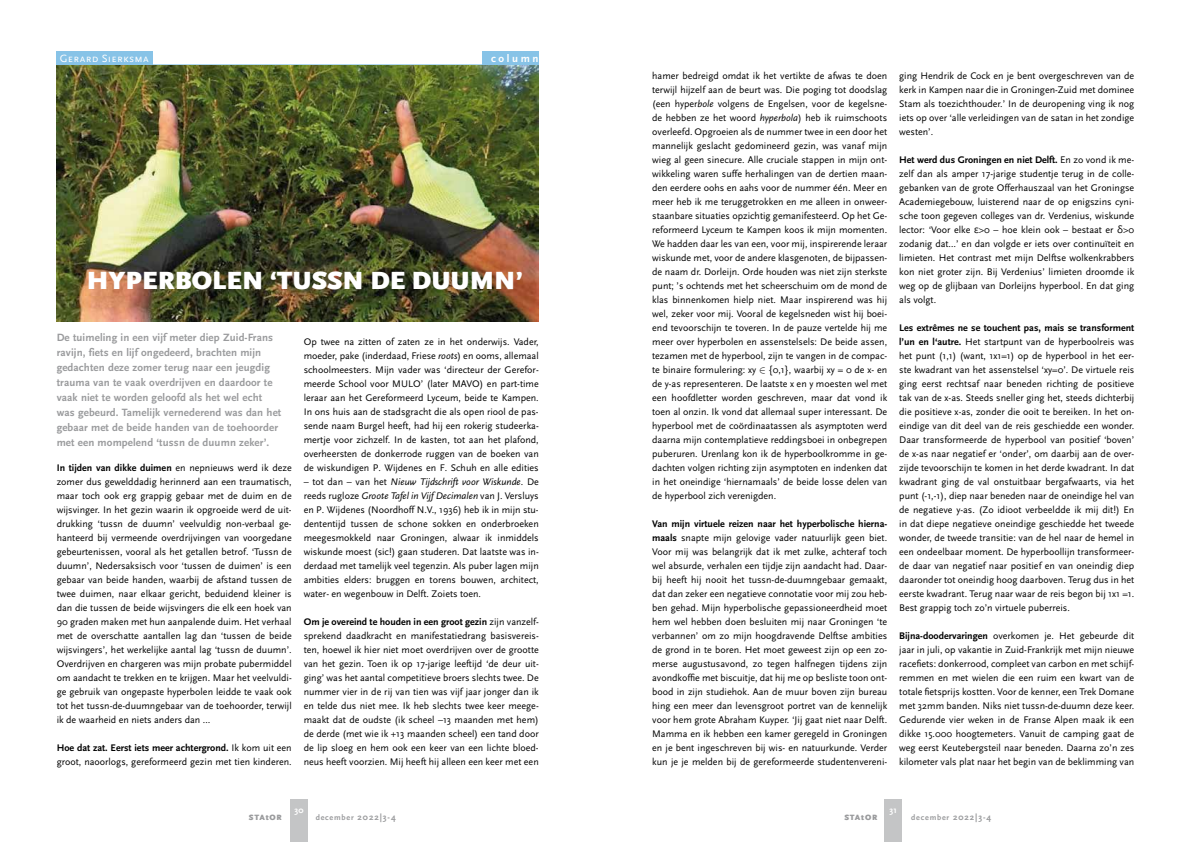
<style>
.page{position:relative;width:1191px;height:842px;background:#fff}
.page>*{position:absolute;margin:0;border:0;box-sizing:border-box;transform-origin:0 0}
.t1{font:900 26px "Scala Sans";color:#fff}
.t2{font:700 11px/15px "Scala Sans";letter-spacing:.01em;color:#9a9b9d}
.t3{font:11px "Scala Sans Caps";letter-spacing:.025em;color:#fff}
.t4{font:700 11px "Scala Sans";letter-spacing:.235em;color:#fff}
.t5{font:10px/14px "Scala Sans";color:#000;text-align:justify}
.t6{font:700 9px "Scala Sans";color:#fff}
.t7{font:700 8px "Scala Sans";letter-spacing:.1em;color:#9a9b9d}
.t8{font:900 8px "Scala Sans";letter-spacing:.1em;color:#9a9b9d}
.s1{font-weight:700}
.s2{font-style:italic}
.s3{font-size:9px}
.s4{font-family:"Open Sans"}
</style>
<div class="page">
<div style="left:291px;top:799px;width:17px;height:43px;background:#c4c5c6"></div>
<div style="left:884px;top:799px;width:17px;height:43px;background:#c4c5c6"></div>
<div style="left:57px;top:51px;width:96px;height:14px;background:#87c3e7"></div>
<div style="left:482px;top:51px;width:56px;height:14px;background:#87c3e7"></div>
<hr style="left:57px;top:64px;width:482px;height:1px;background:#87c3e7">
<img style="left:57px;top:65px;width:482px;height:256px">
<p class="t3" style="left:60px;top:52px;width:90px">Gerard Sierksma</p>
<p class="t4" style="left:491px;top:52px;width:49px">column</p>
<h1 class="t1" style="left:87px;top:266px;width:437px">HYPERBOLEN ‘TUSSN DE DUUMN’</h1>
<p class="t2" style="left:57px;top:330px;width:226px">De tuimeling in een vijf meter diep Zuid-Frans ravijn, fiets en lijf ongedeerd, brachten mijn gedachten deze zomer terug naar een jeugdig trauma van te vaak overdrijven en daardoor te vaak niet te worden geloofd als het wel echt was gebeurd. Tamelijk vernederend was dan het gebaar met de beide handen van de toehoorder met een mompelend ‘tussn de duumn zeker’.</p>
<p class="t5" style="left:57px;top:461px;width:236px"><span class="s1">In tijden van dikke duimen</span> en nepnieuws werd ik deze zomer dus gewelddadig herinnerd aan een traumatisch, maar toch ook erg grappig gebaar met de duim en de wijsvinger. In het gezin waarin ik opgroeide werd de uit&shy;drukking ‘tussn de duumn’ veelvuldig non-verbaal ge&shy;hanteerd bij vermeende overdrijvingen van voorgedane gebeurtenissen, vooral als het getallen betrof. ‘Tussn de duumn’, Nedersaksisch voor ‘tussen de duimen’ is een gebaar van beide handen, waarbij de afstand tussen de twee duimen, naar elkaar gericht, beduidend kleiner is dan die tussen de beide wijsvingers die elk een hoek van 90 graden maken met hun aanpalende duim. Het verhaal met de overschatte aantallen lag dan ‘tussen de beide wijsvingers’, het werkelijke aantal lag ‘tussn de duumn’.<br>Overdrijven en chargeren was mijn probate pubermiddel om aandacht te trekken en te krijgen. Maar het veelvuldi&shy;ge gebruik van ongepaste hyperbolen leidde te vaak ook tot het tussn-de-duumngebaar van de toehoorder, terwijl ik de waarheid en niets anders dan …</p>
<p class="t5" style="left:57px;top:741px;width:236px"><span class="s1">Hoe dat zat. Eerst iets meer achtergrond.</span> Ik kom uit een groot, naoorlogs, gereformeerd gezin met tien kinderen.</p>
<p class="t5" style="left:304px;top:335px;width:236px">Op twee na zitten of zaten ze in het onderwijs. Vader, moeder, pake (inderdaad, Friese <span class="s2">roots</span>) en ooms, allemaal schoolmeesters. Mijn vader was ‘directeur der Gerefor&shy;meerde School voor MULO’ (later MAVO) en part-time leraar aan het Gereformeerd Lyceum, beide te Kampen.<br>In ons huis aan de stadsgracht die als open riool de pas&shy;sende naam Burgel heeft, had hij een rokerig studeerka&shy;mertje voor zichzelf. In de kasten, tot aan het plafond, overheersten de donkerrode ruggen van de boeken van de wiskundigen P. Wijdenes en F. Schuh en alle edities</p>
<p class="t5" style="left:304px;top:475px;width:236px">– tot dan – van het <span class="s2">Nieuw Tijdschrift voor Wiskunde</span>. De reeds rugloze <span class="s2">Groote Tafel in Vijf Decimalen</span> van J. Versluys en P. Wijdenes (Noordhoff N.V., 1936) heb ik in mijn stu&shy;dententijd tussen de schone sokken en onderbroeken meegesmokkeld naar Groningen, alwaar ik inmiddels wiskunde moest (sic!) gaan studeren. Dat laatste was in&shy;derdaad met tamelijk veel tegenzin. Als puber lagen mijn ambities elders: bruggen en torens bouwen, architect, water- en wegenbouw in Delft. Zoiets toen.</p>
<p class="t5" style="left:304px;top:615px;width:236px"><span class="s1">Om je overeind te houden in een groot gezin</span> zijn vanzelf&shy;sprekend daadkracht en manifestatiedrang basisvereis&shy;ten, hoewel ik hier niet moet overdrijven over de grootte van het gezin. Toen ik op 17-jarige leeftijd ‘de deur uit&shy;ging’ was het aantal competitieve broers slechts twee. De nummer vier in de rij van tien was vijf jaar jonger dan ik en telde dus niet mee. Ik heb slechts twee keer meege&shy;maakt dat de oudste (ik scheel –13 maanden met hem) de derde (met wie ik +13 maanden scheel) een tand door de lip sloeg en hem ook een keer van een lichte bloed&shy;neus heeft voorzien. Mij heeft hij alleen een keer met een</p>
<p class="t6" style="left:295px;top:805px;width:10px">30</p>
<p class="t8" style="left:249px;top:812px;width:34px">STAtOR</p>
<p class="t7" style="left:316px;top:813px;width:82px">december <span class="s3">2022|3-4</span></p>
<p class="t5" style="left:652px;top:69px;width:236px">hamer bedreigd omdat ik het vertikte de afwas te doen terwijl hijzelf aan de beurt was. Die poging tot doodslag (een hyper<span class="s2">bole</span> volgens de Engelsen, voor de kegelsne&shy;de hebben ze het woord <span class="s2">hyperbola</span>) heb ik ruimschoots overleefd. Opgroeien als de nummer twee in een door het mannelijk geslacht gedomineerd gezin, was vanaf mijn wieg al geen sinecure. Alle cruciale stappen in mijn ont&shy;wikkeling waren suffe herhalingen van de dertien maan&shy;den eerdere oohs en aahs voor de nummer één. Meer en meer heb ik me teruggetrokken en me alleen in onweer&shy;staanbare situaties opzichtig gemanifesteerd. Op het Ge&shy;reformeerd Lyceum te Kampen koos ik mijn momenten.<br>We hadden daar les van een, voor mij, inspirerende leraar wiskunde met, voor de andere klasgenoten, de bijpassen&shy;de naam dr. Dorleijn. Orde houden was niet zijn sterkste punt; ’s ochtends met het scheerschuim om de mond de klas binnenkomen hielp niet. Maar inspirerend was hij wel, zeker voor mij. Vooral de kegelsneden wist hij boei&shy;end tevoorschijn te toveren. In de pauze vertelde hij me meer over hyperbolen en assenstelsels: De beide assen, tezamen met de hyperbool, zijn te vangen in de compac&shy;te binaire formulering: xy ∈ {0,1}, waarbij xy = 0 de x- en de y-as representeren. De laatste x en y moesten wel met een hoofdletter worden geschreven, maar dat vond ik toen al onzin. Ik vond dat allemaal super interessant. De hyperbool met de coördinaatassen als asymptoten werd daarna mijn contemplatieve reddingsboei in onbegrepen puberuren. Urenlang kon ik de hyperboolkromme in ge&shy;dachten volgen richting zijn asymptoten en indenken dat in het oneindige ‘hiernamaals’ de beide losse delen van de hyperbool zich verenigden.</p>
<p class="t5" style="left:652px;top:517px;width:236px"><span class="s1">Van mijn virtuele reizen naar het hyperbolische hierna&shy;maals</span> snapte mijn gelovige vader natuurlijk geen biet.<br>Voor mij was belangrijk dat ik met zulke, achteraf toch wel absurde, verhalen een tijdje zijn aandacht had. Daar&shy;bij heeft hij nooit het tussn-de-duumngebaar gemaakt, dat dan zeker een negatieve connotatie voor mij zou heb&shy;ben gehad. Mijn hyperbolische gepassioneerdheid moet hem wel hebben doen besluiten mij naar Groningen ‘te verbannen’ om zo mijn hoogdravende Delftse ambities de grond in te boren. Het moet geweest zijn op een zo&shy;merse augustusavond, zo tegen halfnegen tijdens zijn avondkoffie met biscuitje, dat hij me op besliste toon ont&shy;bood in zijn studiehok. Aan de muur boven zijn bureau hing een meer dan levensgroot portret van de kennelijk voor hem grote Abraham Kuyper. ‘Jij gaat niet naar Delft.<br>Mamma en ik hebben een kamer geregeld in Groningen en je bent ingeschreven bij wis- en natuurkunde. Verder kun je je melden bij de gereformeerde studentenvereni-</p>
<p class="t5" style="left:899px;top:69px;width:236px">ging Hendrik de Cock en je bent overgeschreven van de kerk in Kampen naar die in Groningen-Zuid met dominee Stam als toezichthouder.’ In de deuropening ving ik nog iets op over ‘alle verleidingen van de satan in het zondige westen’.</p>
<p class="t5" style="left:899px;top:153px;width:236px"><span class="s1">Het werd dus Groningen en niet Delft.</span> En zo vond ik me&shy;zelf dan als amper 17-jarige studentje terug in de colle&shy;gebanken van de grote Offerhauszaal van het Groningse Academiegebouw, luisterend naar de op enigszins cyni&shy;sche toon gegeven colleges van dr. Verdenius, wiskunde lector: ‘Voor elke <span class="s4">ε</span>&gt;0 – hoe klein ook – bestaat er <span class="s4">δ</span>&gt;0 zodanig dat…’ en dan volgde er iets over continuïteit en limieten. Het contrast met mijn Delftse wolkenkrabbers kon niet groter zijn. Bij Verdenius’ limieten droomde ik weg op de glijbaan van Dorleijns hyperbool. En dat ging als volgt.</p>
<p class="t5" style="left:899px;top:321px;width:236px"><span class="s1">Les extrêmes ne se touchent pas, mais se transforment l’un en l‘autre.</span> Het startpunt van de hyperboolreis was het punt (1,1) (want, 1x1=1) op de hyperbool in het eer&shy;ste kwadrant van het assenstelsel ‘xy=0’. De virtuele reis ging eerst rechtsaf naar beneden richting de positieve tak van de x-as. Steeds sneller ging het, steeds dichterbij die positieve x-as, zonder die ooit te bereiken. In het on&shy;eindige van dit deel van de reis geschiedde een wonder.<br>Daar transformeerde de hyperbool van positief ‘boven’ de x-as naar negatief er ‘onder’, om daarbij aan de over&shy;zijde tevoorschijn te komen in het derde kwadrant. In dat kwadrant ging de val onstuitbaar bergafwaarts, via het punt (-1,-1), diep naar beneden naar de oneindige hel van de negatieve y-as. (Zo idioot verbeeldde ik mij dit!) En in dat diepe negatieve oneindige geschiedde het tweede wonder, de tweede transitie: van de hel naar de hemel in een ondeelbaar moment. De hyperboollijn transformeer&shy;de daar van negatief naar positief en van oneindig diep daaronder tot oneindig hoog daarboven. Terug dus in het eerste kwadrant. Terug naar waar de reis begon bij 1x1 =1.<br>Best grappig toch zo’n virtuele puberreis.</p>
<p class="t5" style="left:899px;top:629px;width:236px"><span class="s1">Bijna-doodervaringen</span> overkomen je. Het gebeurde dit jaar in juli, op vakantie in Zuid-Frankrijk met mijn nieuwe racefiets: donkerrood, compleet van carbon en met schijf&shy;remmen en met wielen die een ruim een kwart van de totale fietsprijs kostten. Voor de kenner, een Trek Domane met 32mm banden. Niks niet tussn-de-duumn deze keer.<br>Gedurende vier weken in de Franse Alpen maak ik een dikke 15.000 hoogtemeters. Vanuit de camping gaat de weg eerst Keutebergsteil naar beneden. Daarna zo’n zes kilometer vals plat naar het begin van de beklimming van</p>
<p class="t6" style="left:889px;top:805px;width:9px">31</p>
<p class="t8" style="left:844px;top:812px;width:34px">STAtOR</p>
<p class="t7" style="left:911px;top:813px;width:82px">december <span class="s3">2022|3-4</span></p>
</div>
